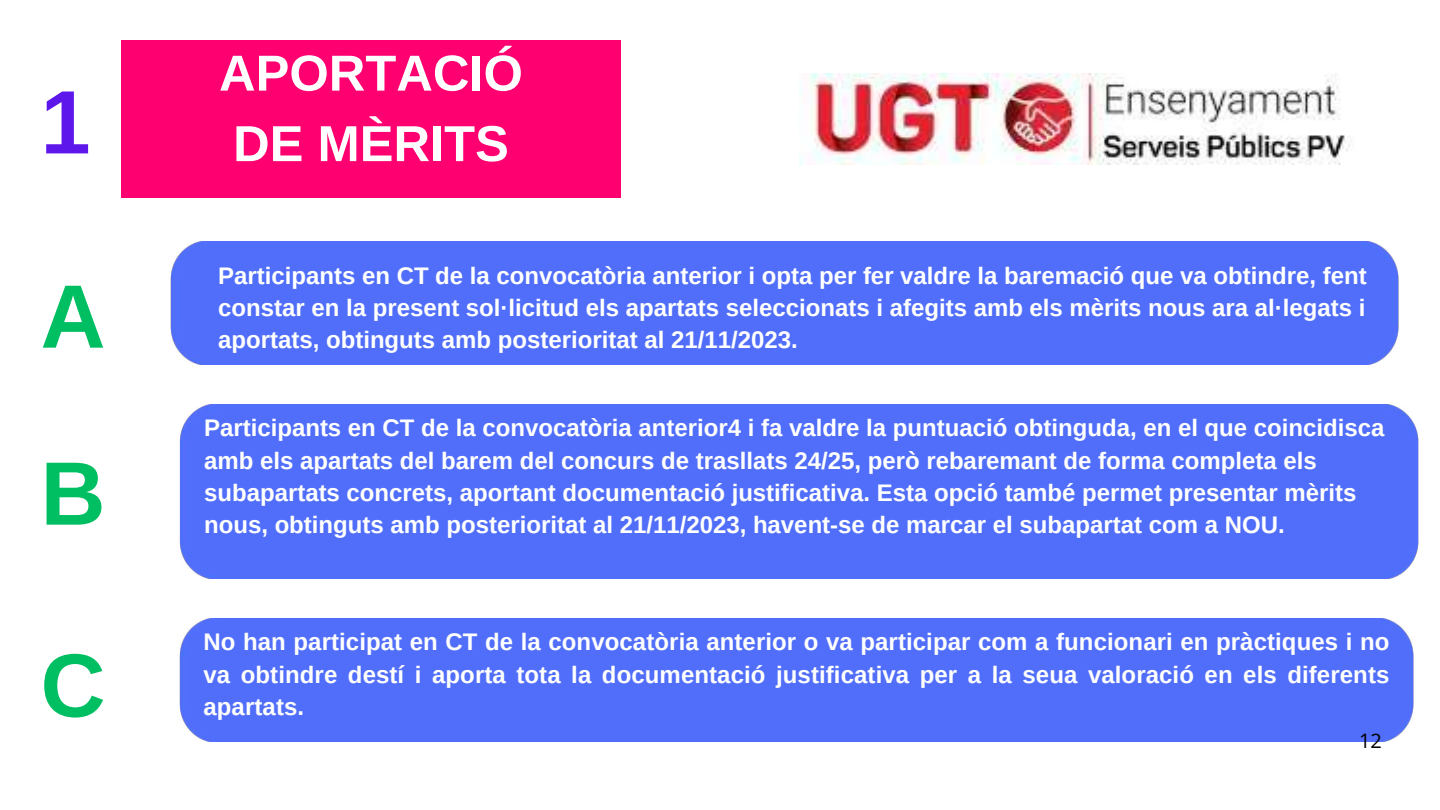
<style>
.page{position:relative;width:1440px;height:810px;background:#fff}
.page>*{position:absolute;margin:0;border:0;box-sizing:border-box;transform-origin:0 0}
.t1{font:700 90px/177px "Arimo";color:#00bf63}
.t2{font:700 90px "Arimo";color:#5e17eb}
.t3{font:700 50.7px/70.5px "Arimo";color:#fefefe}
.t4{font:700 24px/32.2px "Arimo";color:#fff;text-align:justify}
.t5{font:700 24px/32.2px "Arimo";letter-spacing:.005em;color:#fefefe;text-align:justify}
.t6{font:20px "Open Sans";color:#000}
</style>
<div class="page">
<img style="left:799px;top:74px;width:551px;height:90px">
<div style="left:122px;top:40px;width:498px;height:158px;background:#ff0070"></div>
<div style="left:170px;top:242px;width:1228px;height:123px;background:#506efa"></div>
<div style="left:180px;top:404px;width:1239px;height:174px;background:#506efa"></div>
<div style="left:180px;top:618px;width:1233px;height:123px;background:#506efa"></div>
<h1 class="t2" style="left:41px;top:72px;width:52px">1</h1>
<h1 class="t1" style="left:41px;top:228px;width:66px">A<br>B</h1>
<h1 class="t1" style="left:41px;top:597px;width:66px">C</h1>
<h2 class="t3" style="left:219px;top:38px;width:305px">APORTACIÓ<br>DE MÈRITS</h2>
<p class="t4" style="left:218px;top:259px;width:1150px">Participants en CT de la convocatòria anterior i opta per fer valdre la baremació que va obtindre, fent constar en la present sol·licitud els apartats seleccionats i afegits amb els mèrits nous ara al·legats i aportats, obtinguts amb posterioritat al 21/11/2023.</p>
<p class="t4" style="left:204px;top:412px;width:1182px;text-align:left">Participants en CT de la convocatòria anterior4 i fa valdre la puntuació obtinguda, en el que coincidisca amb els apartats del barem del concurs de trasllats 24/25, però rebaremant de forma completa els subapartats concrets, aportant documentació justificativa. Esta opció també permet presentar mèrits nous, obtinguts amb posterioritat al 21/11/2023, havent-se de marcar el subapartat com a NOU.</p>
<p class="t5" style="left:203px;top:626px;width:1187px">No han participat en CT de la convocatòria anterior o va participar com a funcionari en pràctiques i no va obtindre destí i aporta tota la documentació justificativa per a la seua valoració en els diferents apartats.</p>
<p class="t6" style="left:1359px;top:727px;width:24px">12</p>
</div>
